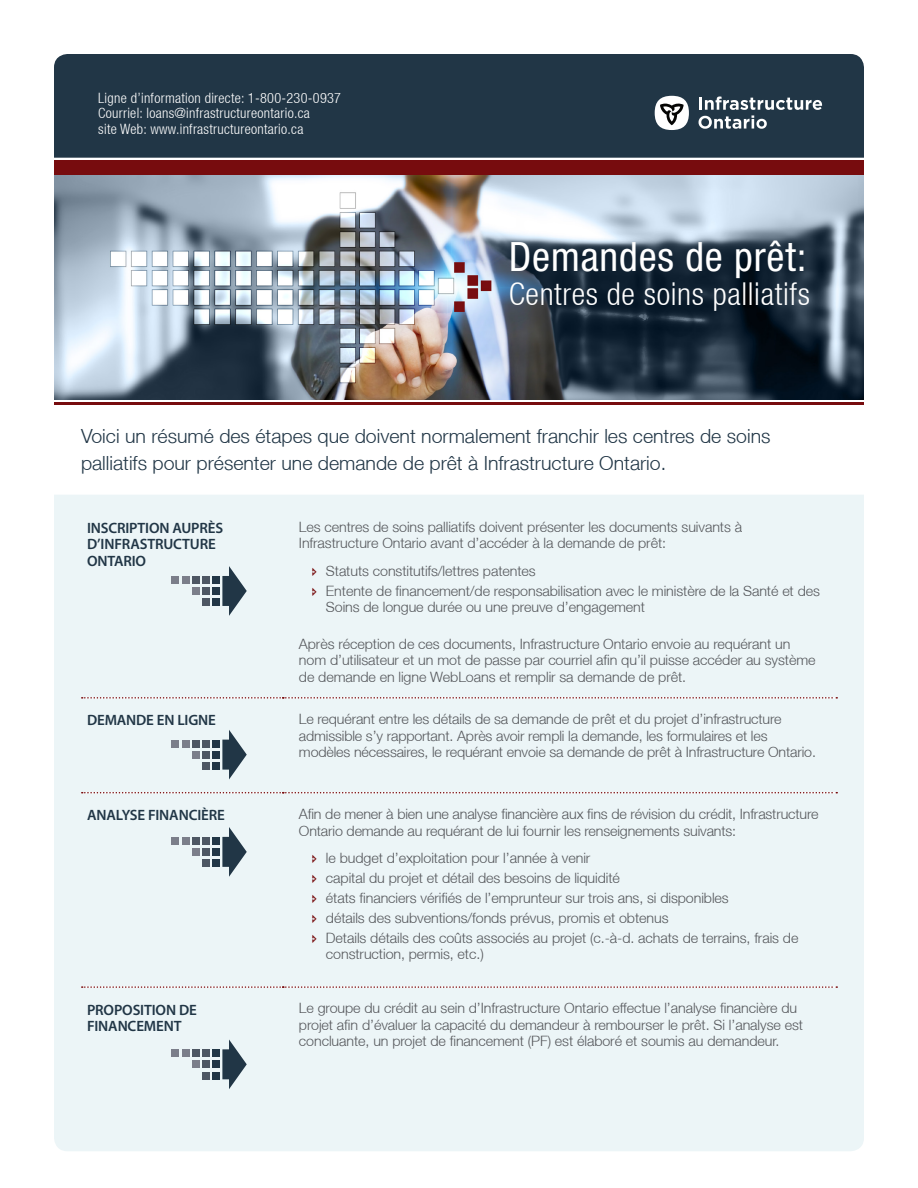
<style>
.page{position:relative;width:918px;height:1188px;background:#fff}
.page>*{position:absolute;margin:0;border:0;box-sizing:border-box;transform-origin:0 0}
.t1{font:italic condensed 40.5px "Helvetica Neue 57";letter-spacing:.02em;color:#fff}
.t2{font:300 condensed 31.5px "Helvetica Neue LT";letter-spacing:.02em;color:#fff}
.Title_Body{font:300 19.5px/27px "Helvetica Neue LT";color:#213646}
.Sub-Head{font:600 15px/16.5px "Myriad Pro";letter-spacing:-.01em;color:#213646}
.Body{font:300 14.25px/16.5px "Helvetica Neue LT";letter-spacing:-.005em;color:#54565a}
.t3{font:300 condensed 14.25px/15.6px "Helvetica Neue LT";letter-spacing:.02em;color:#fff}
</style>
<div class="page">
<div style="left:54px;top:54px;width:810px;height:104px;background:#213646"></div>
<img style="left:54px;top:174px;width:810px;height:226px">
<hr style="left:54px;top:402px;width:810px;height:3px;background:#770c0e">
<div style="left:54px;top:160px;width:810px;height:14px;background:#770c0e"></div>
<svg style="left:699px;top:97px;width:123px;height:32px"></svg>
<div style="left:655px;top:96px;width:34px;height:34px;background:#fff;border-radius:50%"></div>
<svg style="left:660px;top:103px;width:24px;height:22px"></svg>
<div style="left:54px;top:495px;width:810px;height:656px;background:#ecf5f7"></div>
<svg style="left:222px;top:566px;width:25px;height:50px"></svg>
<div style="left:212px;top:576px;width:8px;height:8px;background:#213646"></div>
<div style="left:212px;top:587px;width:8px;height:8px;background:#213646"></div>
<div style="left:212px;top:598px;width:8px;height:8px;background:#213646"></div>
<div style="left:202px;top:576px;width:8px;height:8px;background:#4d5663"></div>
<div style="left:202px;top:587px;width:8px;height:8px;background:#4d5663"></div>
<div style="left:202px;top:598px;width:8px;height:8px;background:#4d5663"></div>
<div style="left:192px;top:576px;width:8px;height:8px;background:#4d5663"></div>
<div style="left:192px;top:587px;width:8px;height:8px;background:#7b7e8a"></div>
<div style="left:182px;top:576px;width:8px;height:8px;background:#7b7e8a"></div>
<div style="left:172px;top:576px;width:7px;height:8px;background:#7b7e8a"></div>
<svg style="left:222px;top:730px;width:25px;height:50px"></svg>
<div style="left:212px;top:740px;width:8px;height:7px;background:#213646"></div>
<div style="left:212px;top:751px;width:8px;height:7px;background:#213646"></div>
<div style="left:212px;top:762px;width:8px;height:8px;background:#213646"></div>
<div style="left:202px;top:740px;width:8px;height:7px;background:#4d5663"></div>
<div style="left:202px;top:751px;width:8px;height:7px;background:#4d5663"></div>
<div style="left:202px;top:762px;width:8px;height:8px;background:#4d5663"></div>
<div style="left:192px;top:740px;width:8px;height:7px;background:#4d5663"></div>
<div style="left:192px;top:751px;width:8px;height:7px;background:#7b7e8a"></div>
<div style="left:182px;top:740px;width:8px;height:7px;background:#7b7e8a"></div>
<div style="left:172px;top:740px;width:7px;height:7px;background:#7b7e8a"></div>
<svg style="left:222px;top:827px;width:25px;height:50px"></svg>
<div style="left:212px;top:837px;width:8px;height:8px;background:#213646"></div>
<div style="left:212px;top:848px;width:8px;height:8px;background:#213646"></div>
<div style="left:212px;top:859px;width:8px;height:8px;background:#213646"></div>
<div style="left:202px;top:837px;width:8px;height:8px;background:#4d5663"></div>
<div style="left:202px;top:848px;width:8px;height:8px;background:#4d5663"></div>
<div style="left:202px;top:859px;width:8px;height:8px;background:#4d5663"></div>
<div style="left:192px;top:837px;width:8px;height:8px;background:#4d5663"></div>
<div style="left:192px;top:848px;width:8px;height:8px;background:#7b7e8a"></div>
<div style="left:182px;top:837px;width:8px;height:8px;background:#7b7e8a"></div>
<div style="left:172px;top:837px;width:7px;height:8px;background:#7b7e8a"></div>
<svg style="left:222px;top:1039px;width:25px;height:50px"></svg>
<div style="left:212px;top:1050px;width:8px;height:7px;background:#213646"></div>
<div style="left:212px;top:1061px;width:8px;height:7px;background:#213646"></div>
<div style="left:212px;top:1072px;width:8px;height:7px;background:#213646"></div>
<div style="left:202px;top:1050px;width:8px;height:7px;background:#4d5663"></div>
<div style="left:202px;top:1061px;width:8px;height:7px;background:#4d5663"></div>
<div style="left:202px;top:1072px;width:8px;height:7px;background:#4d5663"></div>
<div style="left:192px;top:1050px;width:8px;height:7px;background:#4d5663"></div>
<div style="left:192px;top:1061px;width:8px;height:7px;background:#7b7e8a"></div>
<div style="left:182px;top:1050px;width:8px;height:7px;background:#7b7e8a"></div>
<div style="left:172px;top:1050px;width:7px;height:7px;background:#7b7e8a"></div>
<svg style="left:82px;top:697px;width:755px;height:2px"></svg>
<svg style="left:82px;top:792px;width:755px;height:1px"></svg>
<svg style="left:82px;top:986px;width:755px;height:2px"></svg>
<svg style="left:312px;top:567px;width:5px;height:9px"></svg>
<svg style="left:312px;top:587px;width:5px;height:9px"></svg>
<svg style="left:312px;top:855px;width:5px;height:8px"></svg>
<svg style="left:312px;top:875px;width:5px;height:8px"></svg>
<svg style="left:312px;top:895px;width:5px;height:8px"></svg>
<svg style="left:312px;top:915px;width:5px;height:8px"></svg>
<svg style="left:312px;top:935px;width:5px;height:8px"></svg>
<p class="t3" style="left:98px;top:90px;width:244px">Ligne d’information directe: 1-800-230-0937<br>Courriel: loans@infrastructureontario.ca<br>site Web: www.infrastructureontario.ca</p>
<h1 class="t1" style="left:509px;top:233px;width:299px">Demandes de prêt:</h1>
<h2 class="t2" style="left:509px;top:276px;width:303px">Centres de soins palliatifs</h2>
<p class="Title_Body" style="left:81px;top:422px;width:691px">Voici un résumé des étapes que doivent normalement franchir les centres de soins palliatifs pour présenter une demande de prêt à Infrastructure Ontario.</p>
<p class="Sub-Head" style="left:87px;top:519px;width:138px">INSCRIPTION AUPRÈS<br>D’INFRASTRUCTURE<br>ONTARIO</p>
<p class="Body" style="left:299px;top:518px;width:445px">Les centres de soins palliatifs doivent présenter les documents suivants à<br>Infrastructure Ontario avant d’accéder à la demande de prêt:</p>
<p class="Body" style="left:326px;top:562px;width:211px">Statuts constitutifs/lettres patentes</p>
<p class="Body" style="left:326px;top:582px;width:496px">Entente de financement/de responsabilisation avec le ministère de la Santé et des<br>Soins de longue durée ou une preuve d’engagement</p>
<p class="Body" style="left:299px;top:635px;width:518px">Après réception de ces documents, Infrastructure Ontario envoie au requérant un nom d’utilisateur et un mot de passe par courriel afin qu’il puisse accéder au système de demande en ligne WebLoans et remplir sa demande de prêt.</p>
<p class="Sub-Head" style="left:87px;top:712px;width:130px">DEMANDE EN LIGNE</p>
<p class="Body" style="left:299px;top:711px;width:519px">Le requérant entre les détails de sa demande de prêt et du projet d’infrastructure admissible s’y rapportant. Après avoir rempli la demande, les formulaires et les modèles nécessaires, le requérant envoie sa demande de prêt à Infrastructure Ontario.</p>
<p class="Sub-Head" style="left:87px;top:807px;width:139px">ANALYSE FINANCIÈRE</p>
<p class="Body" style="left:299px;top:805px;width:521px">Afin de mener à bien une analyse financière aux fins de révision du crédit, Infrastructure<br>Ontario demande au requérant de lui fournir les renseignements suivants:</p>
<p class="Body" style="left:326px;top:849px;width:266px">le budget d’exploitation pour l’année à venir</p>
<p class="Body" style="left:326px;top:869px;width:296px">capital du projet et détail des besoins de liquidité</p>
<p class="Body" style="left:326px;top:889px;width:404px">états financiers vérifiés de l’emprunteur sur trois ans, si disponibles</p>
<p class="Body" style="left:326px;top:909px;width:344px">détails des subventions/fonds prévus, promis et obtenus</p>
<p class="Body" style="left:326px;top:929px;width:474px">Details détails des coûts associés au projet (c.-à-d. achats de terrains, frais de construction, permis, etc.)</p>
<p class="Sub-Head" style="left:87px;top:1001px;width:111px">PROPOSITION DE<br>FINANCEMENT</p>
<p class="Body" style="left:299px;top:1000px;width:506px">Le groupe du crédit au sein d’Infrastructure Ontario effectue l’analyse financière du projet afin d’évaluer la capacité du demandeur à rembourser le prêt. Si l’analyse est concluante, un projet de financement (PF) est élaboré et soumis au demandeur.</p>
</div>
